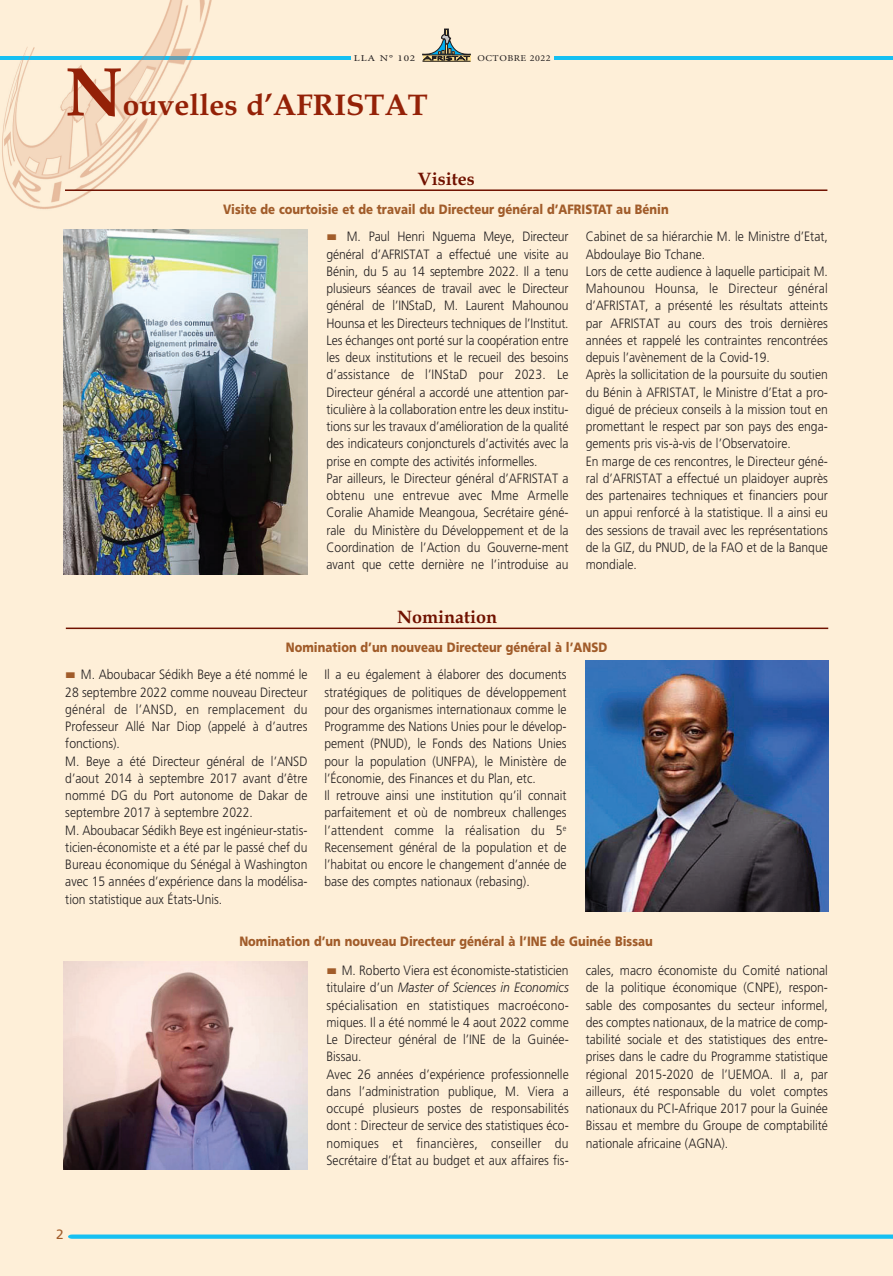
<style>
.page{position:relative;width:893px;height:1276px;background:#feefd8}
.page>*{position:absolute;margin:0;border:0;box-sizing:border-box;transform-origin:0 0}
.t1{font:700 69px "Book Antiqua";color:#942107}
.t2{font:700 30px "Book Antiqua";color:#942107}
.t3{font:700 18px "Book Antiqua";color:#701100}
.t4{font:300 13.5px/17.2px "Frutiger LT";color:#231f20;scale:.9 1}
.t5{font:900 13.5px "Frutiger LT";color:#a15c2a;scale:.85 1}
.t6{font:13.5px "Frutiger LT Std";color:#a15c2a}
.t7{font:9px "Minion Pro";letter-spacing:.05em;color:#231f20;scale:1.12 1}
.t8{font:9px "Minion Pro";letter-spacing:.05em;color:#231f20;scale:1.25 1}
.s1{color:#a15c2a}
.s2{font-style:italic}
</style>
<div class="page">
<svg style="left:422px;top:60px;width:48px;height:1px"></svg>
<hr style="left:422px;top:61px;width:48px;height:1px;background:#231f20">
<svg style="left:422px;top:29px;width:48px;height:31px"></svg>
<hr style="left:0;top:56px;width:351px;height:4px;background:#15c0f2">
<hr style="left:555px;top:56px;width:338px;height:4px;background:#15c0f2">
<svg style="left:68px;top:1234px;width:825px;height:4px;background:#33c6ee"></svg>
<img style="left:2px;top:0;width:210px;height:209px">
<hr style="left:65px;top:189px;width:762px;height:2px;background:#701100">
<img style="left:585px;top:660px;width:244px;height:251px">
<img style="left:64px;top:230px;width:244px;height:344px">
<img style="left:64px;top:961px;width:244px;height:208px">
<hr style="left:66px;top:627px;width:762px;height:2px;background:#701100">
<p class="t8" style="left:354px;top:52px;width:51px">LLA N° 102</p>
<p class="t7" style="left:477px;top:52px;width:67px">OCTOBRE 2022</p>
<h1 class="t1" style="left:65px;top:51px;width:59px">N</h1>
<h2 class="t2" style="left:123px;top:87px;width:306px">ouvelles d’AFRISTAT</h2>
<h3 class="t3" style="left:418px;top:168px;width:58px">Visites</h3>
<p class="t5" style="left:223px;top:204px;width:526px">Visite de courtoisie et de travail du Directeur général d’AFRISTAT au Bénin</p>
<p class="t4" style="left:326px;top:229px;width:271px"><span class="s1">▬</span> M. Paul Henri Nguema Meye, Directeur général d’AFRISTAT a effectué une visite au Bénin, du 5 au 14 septembre 2022. Il a tenu plusieurs séances de travail avec le Directeur général de l’INStaD, M. Laurent Mahounou Hounsa et les Directeurs techniques de l’Institut.<br>Les échanges ont porté sur la coopération entre les deux institutions et le recueil des besoins d’assistance de l’INStaD pour 2023. Le Directeur général a accordé une attention par&shy;ticulière à la collaboration entre les deux institu&shy;tions sur les travaux d’amélioration de la qualité des indicateurs conjoncturels d’activités avec la prise en compte des activités informelles.<br>Par ailleurs, le Directeur général d’AFRISTAT a obtenu une entrevue avec Mme Armelle Coralie Ahamide Meangoua, Secrétaire géné&shy;rale du Ministère du Développement et de la Coordination de l’Action du Gouverne-ment avant que cette dernière ne l’introduise au</p>
<p class="t4" style="left:586px;top:229px;width:271px">Cabinet de sa hiérarchie M. le Ministre d’Etat, Abdoulaye Bio Tchane.<br>Lors de cette audience à laquelle participait M.<br>Mahounou Hounsa, le Directeur général d’AFRISTAT, a présenté les résultats atteints par AFRISTAT au cours des trois dernières années et rappelé les contraintes rencontrées depuis l’avènement de la Covid-19.<br>Après la sollicitation de la poursuite du soutien du Bénin à AFRISTAT, le Ministre d’Etat a pro&shy;digué de précieux conseils à la mission tout en promettant le respect par son pays des enga&shy;gements pris vis-à-vis de l’Observatoire.<br>En marge de ces rencontres, le Directeur géné&shy;ral d’AFRISTAT a effectué un plaidoyer auprès des partenaires techniques et financiers pour un appui renforcé à la statistique. Il a ainsi eu des sessions de travail avec les représentations de la GIZ, du PNUD, de la FAO et de la Banque mondiale.</p>
<h3 class="t3" style="left:397px;top:606px;width:101px">Nomination</h3>
<p class="t5" style="left:286px;top:642px;width:380px">Nomination d’un nouveau Directeur général à l’ANSD</p>
<p class="t4" style="left:65px;top:667px;width:271px"><span class="s1">▬</span> M. Aboubacar Sédikh Beye a été nommé le 28 septembre 2022 comme nouveau Directeur général de l’ANSD, en remplacement du Professeur Allé Nar Diop (appelé à d’autres fonctions).<br>M. Beye a été Directeur général de l’ANSD d’aout 2014 à septembre 2017 avant d’être nommé DG du Port autonome de Dakar de septembre 2017 à septembre 2022.<br>M. Aboubacar Sédikh Beye est ingénieur-statis&shy;ticien-économiste et a été par le passé chef du Bureau économique du Sénégal à Washington avec 15 années d’expérience dans la modélisa&shy;tion statistique aux États-Unis.</p>
<p class="t4" style="left:324px;top:667px;width:271px">Il a eu également à élaborer des documents stratégiques de politiques de développement pour des organismes internationaux comme le Programme des Nations Unies pour le dévelop&shy;pement (PNUD), le Fonds des Nations Unies pour la population (UNFPA), le Ministère de l’Économie, des Finances et du Plan, etc.<br>Il retrouve ainsi une institution qu’il connait parfaitement et où de nombreux challenges l’attendent comme la réalisation du 5<sup>e </sup>Recensement général de la population et de l’habitat ou encore le changement d’année de base des comptes nationaux (rebasing).</p>
<p class="t5" style="left:239px;top:935px;width:488px">Nomination d’un nouveau Directeur général à l’INE de Guinée Bissau</p>
<p class="t6" style="left:56px;top:1226px;width:9px">2</p>
<p class="t4" style="left:326px;top:962px;width:271px"><span class="s1">▬</span> M. Roberto Viera est économiste-statisticien titulaire d’un <span class="s2">Master of Sciences in Economics </span>spécialisation en statistiques macroécono&shy;miques. Il a été nommé le 4 aout 2022 comme Le Directeur général de l’INE de la Guinée-Bissau.<br>Avec 26 années d’expérience professionnelle dans l’administration publique, M. Viera a occupé plusieurs postes de responsabilités dont : Directeur de service des statistiques éco&shy;nomiques et financières, conseiller du Secrétaire d’État au budget et aux affaires fis-</p>
<p class="t4" style="left:586px;top:962px;width:271px;text-align:justify">cales, macro économiste du Comité national de la politique économique (CNPE), respon&shy;sable des composantes du secteur informel, des comptes nationaux, de la matrice de comp&shy;tabilité sociale et des statistiques des entre&shy;prises dans le cadre du Programme statistique régional 2015-2020 de l’UEMOA. Il a, par ailleurs, été responsable du volet comptes nationaux du PCI-Afrique 2017 pour la Guinée Bissau et membre du Groupe de comptabilité nationale africaine (AGNA).</p>
</div>
